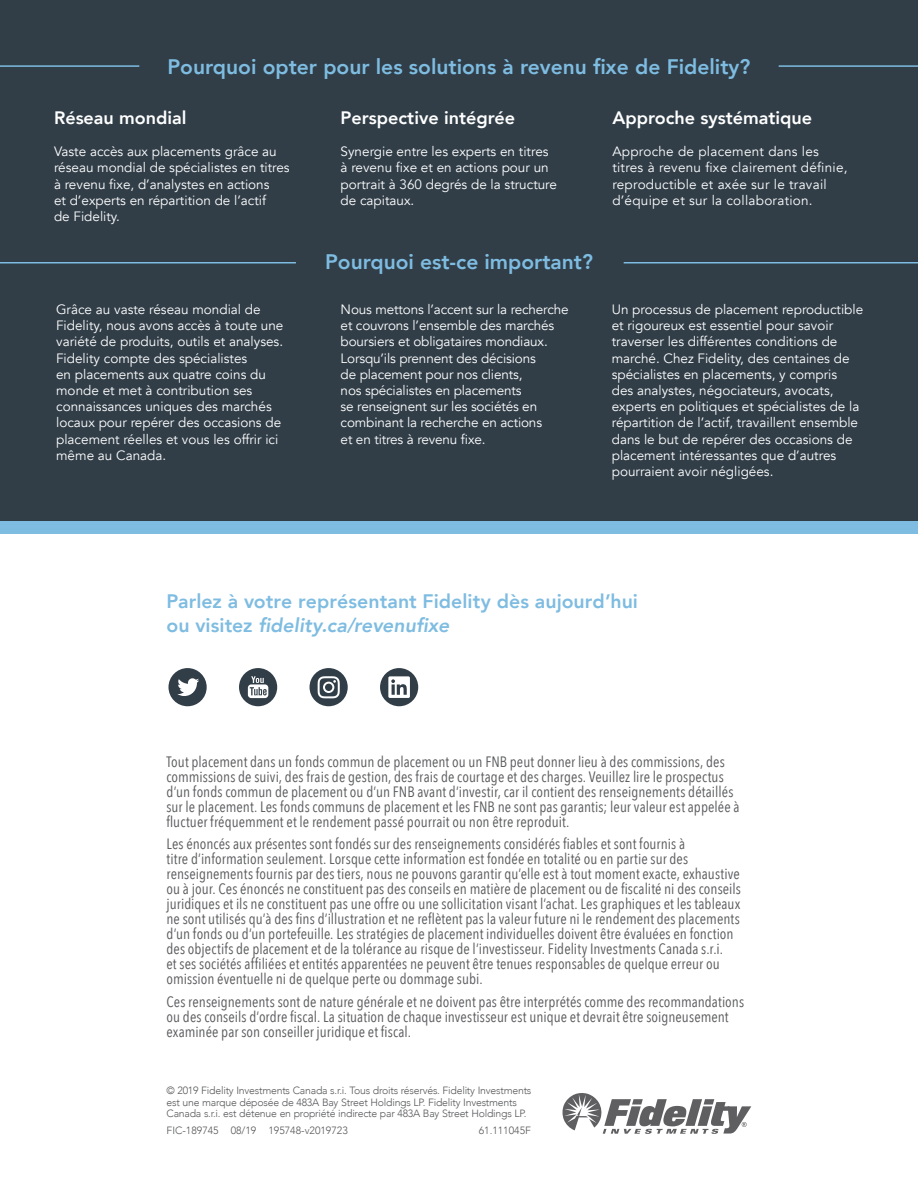
<style>
.page{position:relative;width:918px;height:1188px;background:#fff}
.page>*{position:absolute;margin:0;border:0;box-sizing:border-box;transform-origin:0 0}
.t1{font:800 21px "Avenir";color:#7ebce1}
.t2{font:800 19.5px/24px "Avenir";letter-spacing:.005em;color:#7ebce1}
.t3{font:800 18px "Avenir";color:#fff}
.t4{font:15px/15px "Avenir Next Condensed";letter-spacing:.005em;color:#57585a}
.t5{font:13.5px/16.2px "Avenir";color:#fff}
.t6{font:13.5px/16.2px "Avenir";letter-spacing:.02em;color:#fff}
.t7{font:300 10.5px/11.2px "Avenir";letter-spacing:-.02em;color:#57585a}
.t8{font:300 10.5px "Avenir";color:#57585a}
.s1{font-style:italic}
</style>
<div class="page">
<svg style="left:168px;top:668px;width:39px;height:38px"></svg>
<svg style="left:239px;top:668px;width:38px;height:38px"></svg>
<div style="left:310px;top:668px;width:38px;height:38px;background:#313e48;border-radius:50%"></div>
<svg style="left:318px;top:676px;width:22px;height:22px"></svg>
<div style="left:380px;top:668px;width:38px;height:38px;background:#313e48;border-radius:50%"></div>
<svg style="left:388px;top:676px;width:22px;height:22px"></svg>
<svg style="left:562px;top:1093px;width:189px;height:41px"></svg>
<div style="left:0;top:521px;width:918px;height:13px;background:#7ebce1"></div>
<div style="left:0;top:0;width:918px;height:521px;background:#313e48"></div>
<hr style="left:0;top:65px;width:139px;height:2px;background:#7ebce1">
<hr style="left:779px;top:65px;width:139px;height:2px;background:#7ebce1">
<hr style="left:624px;top:262px;width:294px;height:2px;background:#7ebce1">
<hr style="left:0;top:262px;width:296px;height:2px;background:#7ebce1">
<h1 class="t1" style="left:167px;top:50px;width:584px">Pourquoi opter pour les solutions à revenu fixe de Fidelity?</h1>
<p class="t3" style="left:54px;top:104px;width:134px">Réseau mondial</p>
<p class="t5" style="left:54px;top:144px;width:237px">Vaste accès aux placements grâce au réseau mondial de spécialistes en titres à revenu fixe, d’analystes en actions<br>et d’experts en répartition de l’actif<br>de Fidelity.</p>
<p class="t5" style="left:56px;top:302px;width:229px">Grâce au vaste réseau mondial de Fidelity, nous avons accès à toute une variété de produits, outils et analyses.<br>Fidelity compte des spécialistes<br>en placements aux quatre coins du monde et met à contribution ses connaissances uniques des marchés locaux pour repérer des occasions de placement réelles et vous les offrir ici même au Canada.</p>
<p class="t3" style="left:341px;top:104px;width:176px">Perspective intégrée</p>
<p class="t5" style="left:341px;top:144px;width:218px">Synergie entre les experts en titres à revenu fixe et en actions pour un portrait à 360 degrés de la structure de capitaux.</p>
<h1 class="t1" style="left:325px;top:245px;width:269px">Pourquoi est-ce important?</h1>
<p class="t5" style="left:341px;top:302px;width:230px">Nous mettons l’accent sur la recherche et couvrons l’ensemble des marchés boursiers et obligataires mondiaux.<br>Lorsqu’ils prennent des décisions<br>de placement pour nos clients,<br>nos spécialistes en placements<br>se renseignent sur les sociétés en combinant la recherche en actions<br>et en titres à revenu fixe.</p>
<p class="t3" style="left:612px;top:104px;width:201px">Approche systématique</p>
<p class="t6" style="left:612px;top:144px;width:237px">Approche de placement dans les titres à revenu fixe clairement définie, reproductible et axée sur le travail d’équipe et sur la collaboration.</p>
<p class="t5" style="left:612px;top:302px;width:253px">Un processus de placement reproductible et rigoureux est essentiel pour savoir traverser les différentes conditions de marché. Chez Fidelity, des centaines de spécialistes en placements, y compris<br>des analystes, négociateurs, avocats, experts en politiques et spécialistes de la répartition de l’actif, travaillent ensemble dans le but de repérer des occasions de placement intéressantes que d’autres pourraient avoir négligées.</p>
<h2 class="t2" style="left:166px;top:589px;width:473px">Parlez à votre représentant Fidelity dès aujourd’hui ou visitez <span class="s1">fidelity.ca/revenufixe</span></h2>
<p class="t4" style="left:166px;top:753px;width:575px">Tout placement dans un fonds commun de placement ou un FNB peut donner lieu à des commissions, des commissions de suivi, des frais de gestion, des frais de courtage et des charges. Veuillez lire le prospectus d’un fonds commun de placement ou d’un FNB avant d’investir, car il contient des renseignements détaillés sur le placement. Les fonds communs de placement et les FNB ne sont pas garantis; leur valeur est appelée à fluctuer fréquemment et le rendement passé pourrait ou non être reproduit.</p>
<p class="t4" style="left:166px;top:836px;width:576px">Les énoncés aux présentes sont fondés sur des renseignements considérés fiables et sont fournis à<br>titre d’information seulement. Lorsque cette information est fondée en totalité ou en partie sur des renseignements fournis par des tiers, nous ne pouvons garantir qu’elle est à tout moment exacte, exhaustive ou à jour. Ces énoncés ne constituent pas des conseils en matière de placement ou de fiscalité ni des conseils juridiques et ils ne constituent pas une offre ou une sollicitation visant l’achat. Les graphiques et les tableaux ne sont utilisés qu’à des fins d’illustration et ne reflètent pas la valeur future ni le rendement des placements d’un fonds ou d’un portefeuille. Les stratégies de placement individuelles doivent être évaluées en fonction des objectifs de placement et de la tolérance au risque de l’investisseur. Fidelity Investments Canada s.r.i.<br>et ses sociétés affiliées et entités apparentées ne peuvent être tenues responsables de quelque erreur ou omission éventuelle ni de quelque perte ou dommage subi.</p>
<p class="t4" style="left:166px;top:993px;width:579px">Ces renseignements sont de nature générale et ne doivent pas être interprétés comme des recommandations ou des conseils d’ordre fiscal. La situation de chaque investisseur est unique et devrait être soigneusement examinée par son conseiller juridique et fiscal.</p>
<p class="t7" style="left:166px;top:1085px;width:366px">© 2019 Fidelity Investments Canada s.r.i. Tous droits réservés. Fidelity Investments est une marque déposée de 483A Bay Street Holdings LP. Fidelity Investments<br>Canada s.r.i. est détenue en propriété indirecte par 483A Bay Street Holdings LP.</p>
<p class="t8" style="left:166px;top:1124px;width:183px">FIC-189745 08/19 195748-v2019723</p>
<p class="t8" style="left:479px;top:1124px;width:54px">61.111045F</p>
</div>
